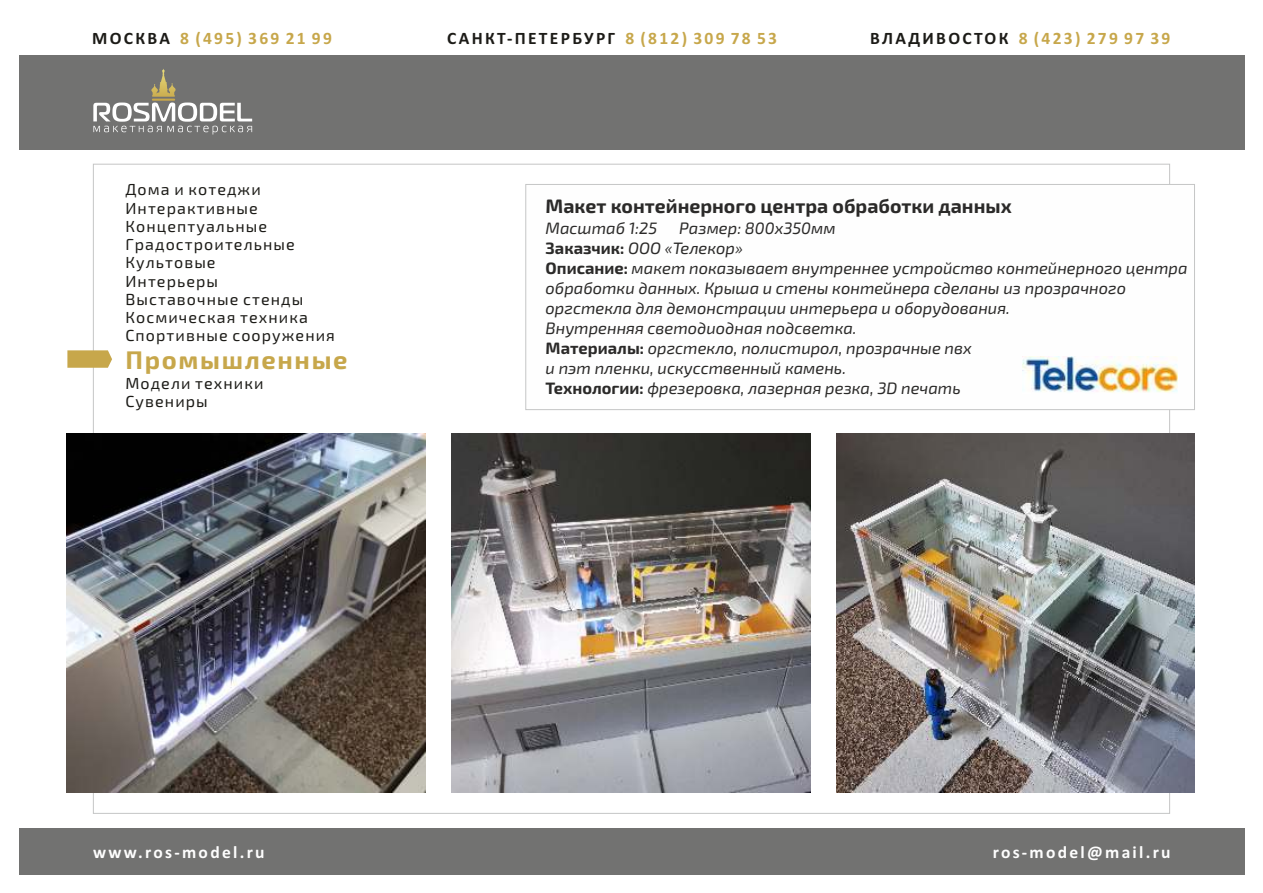
<style>
.page{position:relative;width:1263px;height:893px;background:#fff}
.page>*{position:absolute;margin:0;border:0;box-sizing:border-box;transform-origin:0 0}
.t1{font:700 25.5px "Exo 2.0";letter-spacing:.065em;color:#c7a74b}
.t2{font:700 19.5px "Exo 2.0";color:#2b2a29}
.t3{font:700 17.55px "Calibri";letter-spacing:.13em;color:#c7a74b}
.t4{font:700 17.55px "Calibri";letter-spacing:.13em;color:#fefefe}
.t5{font:700 17.55px "Calibri";letter-spacing:.13em;color:#1c1b17}
.t6{font:italic 16.5px/20.1px "Exo 2.0";color:#2b2a29}
.t7{font:16.05px/18.3px "Exo 2.0";letter-spacing:.07em;color:#1c1b17}
.s1{color:#1c1b17}
.s2{color:#c7a74b}
.s3{font-weight:700;font-style:normal}
</style>
<div class="page">
<svg style="left:67px;top:350px;width:45px;height:18px"></svg>
<svg style="left:525px;top:184px;width:670px;height:226px"></svg>
<div style="left:19px;top:56px;width:1225px;height:94px;background:#727271"></div>
<svg style="left:93px;top:69px;width:159px;height:66px"></svg>
<div style="left:19px;top:828px;width:1225px;height:46px;background:#727271"></div>
<img style="left:836px;top:433px;width:359px;height:359px">
<img style="left:451px;top:433px;width:359px;height:359px">
<img style="left:67px;top:433px;width:359px;height:359px">
<img style="left:1023px;top:356px;width:155px;height:37px">
<p class="t3" style="left:92px;top:30px;width:241px"><span class="s1">МОСКВА</span> 8 (495) 369 21 99</p>
<p class="t5" style="left:447px;top:30px;width:331px">САНКТ-ПЕТЕРБУРГ <span class="s2">8 (812) 309 78 53</span></p>
<p class="t3" style="left:870px;top:30px;width:302px"><span class="s1">ВЛАДИВОСТОК</span> 8 (423) 279 97 39</p>
<p class="t7" style="left:125px;top:182px;width:211px">Дома и котеджи<br>Интерактивные<br>Концептуальные<br>Градостроительные<br>Культовые<br>Интерьеры<br>Выставочные стенды<br>Космическая техника<br>Спортивные сооружения</p>
<h1 class="t1" style="left:125px;top:351px;width:224px">Промышленные</h1>
<p class="t7" style="left:125px;top:375px;width:140px">Модели техники<br>Сувениры</p>
<p class="t2" style="left:546px;top:200px;width:468px">Макет контейнерного центра обработки данных</p>
<p class="t6" style="left:546px;top:219px;width:113px">Масштаб 1:25</p>
<p class="t6" style="left:546px;top:219px;width:643px;text-indent:134px">Размер: 800х350мм<br><span class="s3">Заказчик:</span> ООО «Телекор»<br><span class="s3">Описание:</span> макет показывает внутреннее устройство контейнерного центра обработки данных. Крыша и стены контейнера сделаны из прозрачного оргстекла для демонстрации интерьера и оборудования.<br>Внутренняя светодиодная подсветка.<br><span class="s3">Материалы:</span> оргстекло, полистирол, прозрачные пвх<br>и пэт пленки, искусственный камень.<br><span class="s3">Технологии:</span> фрезеровка, лазерная резка, 3D печать</p>
<p class="t4" style="left:93px;top:845px;width:173px">www.ros-model.ru</p>
<p class="t4" style="left:993px;top:845px;width:179px">ros-model@mail.ru</p>
</div>
